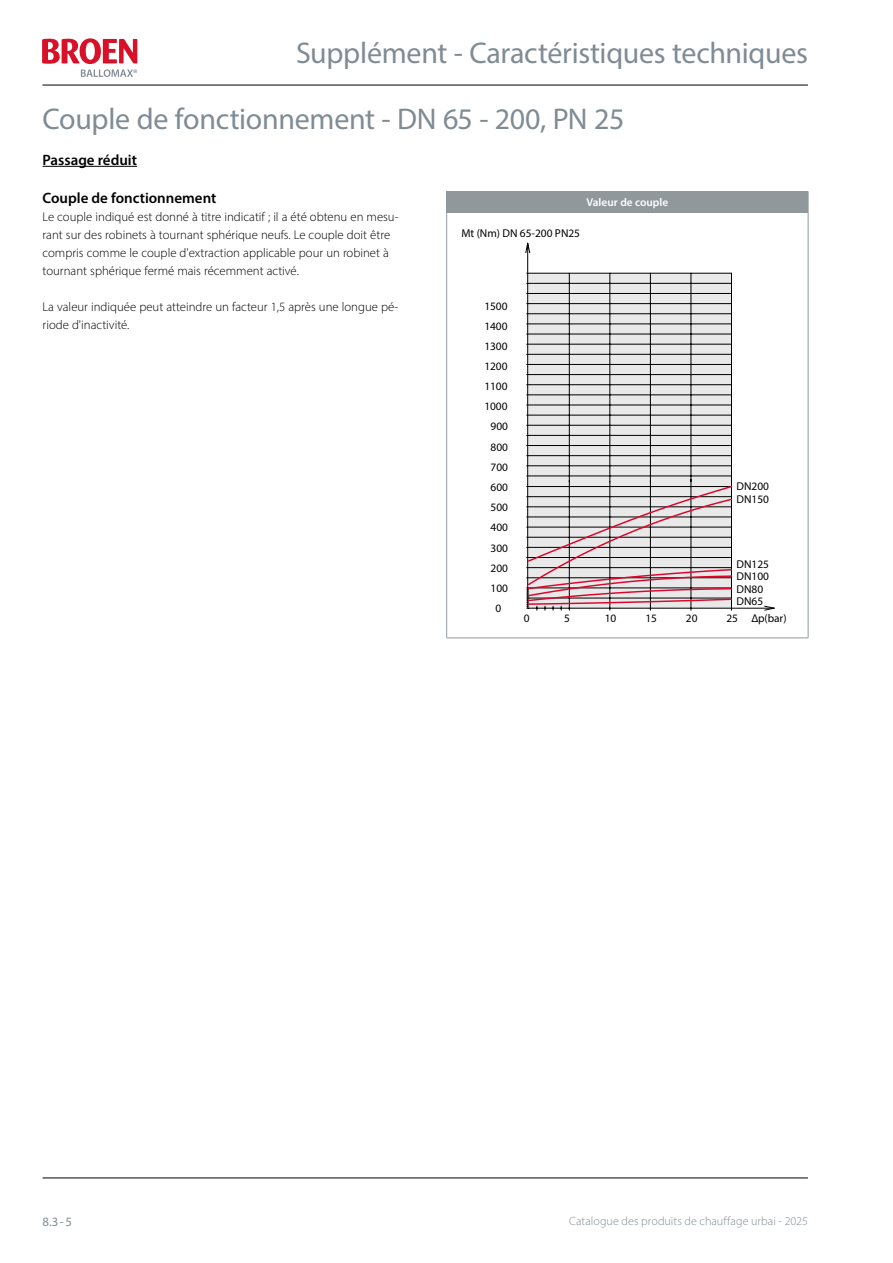
<style>
.page{position:relative;width:893px;height:1263px;background:#fff}
.page>*{position:absolute;margin:0;border:0;box-sizing:border-box;transform-origin:0 0}
.t1{font:30px/65.8px "Myriad Pro";letter-spacing:-.01em;color:#808b94}
.t2{font:600 15px "Myriad Pro";color:#000}
.t3{font:300 12.75px/18px "Myriad Pro";color:#000}
.t4{font:12.75px "Myriad Pro";color:#808b94}
.t5{font:300 12px "Myriad Pro";letter-spacing:.01em;color:#808b94}
.t6{font:11.4px "Myriad Pro";color:#000}
.t7{font:600 11.25px "Myriad Pro";color:#fff}
</style>
<div class="page">
<hr style="left:43px;top:1178px;width:765px;height:1px;background:#000">
<hr style="left:43px;top:85px;width:765px;height:1px;background:#000">
<svg style="left:42px;top:38px;width:95px;height:39px"></svg>
<svg style="left:525px;top:242px;width:250px;height:369px"></svg>
<hr style="left:43px;top:166px;width:94px;height:1px;background:#000">
<div style="left:447px;top:191px;width:361px;height:22px;background:#91989c"></div>
<svg style="left:446px;top:191px;width:1px;height:22px"></svg>
<svg style="left:808px;top:191px;width:1px;height:22px"></svg>
<hr style="left:446px;top:213px;width:1px;height:425px;background:#91989c">
<hr style="left:808px;top:213px;width:1px;height:425px;background:#91989c">
<hr style="left:446px;top:638px;width:362px;height:1px;background:#91989c">
<h1 class="t1" style="left:43px;top:19px;width:767px;text-indent:253px">Supplément - Caractéristiques techniques<br>Couple de fonctionnement - DN 65 - 200, PN 25</h1>
<p class="t2" style="left:43px;top:150px;width:96px">Passage réduit</p>
<p class="t2" style="left:43px;top:188px;width:175px">Couple de fonctionnement</p>
<p class="t3" style="left:43px;top:207px;width:357px">Le couple indiqué est donné à titre indicatif ; il a été obtenu en mesu&shy;rant sur des robinets à tournant sphérique neufs. Le couple doit être compris comme le couple d'extraction applicable pour un robinet à tournant sphérique fermé mais récemment activé.</p>
<p class="t3" style="left:43px;top:297px;width:357px">La valeur indiquée peut atteindre un facteur 1,5 après une longue pé&shy;riode d'inactivité.</p>
<p class="t7" style="left:587px;top:195px;width:83px">Valeur de couple</p>
<p class="t6" style="left:461px;top:226px;width:120px">Mt (Nm) DN 65-200 PN25</p>
<p class="t6" style="left:484px;top:299px;width:25px">1500</p>
<p class="t6" style="left:484px;top:319px;width:25px">1400</p>
<p class="t6" style="left:484px;top:339px;width:25px">1300</p>
<p class="t6" style="left:484px;top:359px;width:25px">1200</p>
<p class="t6" style="left:484px;top:379px;width:25px">1100</p>
<p class="t6" style="left:484px;top:399px;width:25px">1000</p>
<p class="t6" style="left:491px;top:419px;width:19px">900</p>
<p class="t6" style="left:491px;top:440px;width:19px">800</p>
<p class="t4" style="left:43px;top:1213px;width:31px">8.3-5</p>
<p class="t6" style="left:491px;top:460px;width:19px">700</p>
<p class="t6" style="left:491px;top:480px;width:19px">600</p>
<p class="t6" style="left:491px;top:500px;width:19px">500</p>
<p class="t6" style="left:491px;top:520px;width:19px">400</p>
<p class="t6" style="left:491px;top:541px;width:19px">300</p>
<p class="t6" style="left:491px;top:561px;width:19px">200</p>
<p class="t6" style="left:491px;top:581px;width:19px">100</p>
<p class="t6" style="left:495px;top:601px;width:7px">0</p>
<p class="t6" style="left:737px;top:479px;width:34px">DN200</p>
<p class="t6" style="left:737px;top:492px;width:34px">DN150</p>
<p class="t6" style="left:737px;top:557px;width:34px">DN125</p>
<p class="t6" style="left:737px;top:569px;width:34px">DN100</p>
<p class="t6" style="left:737px;top:582px;width:28px">DN80</p>
<p class="t6" style="left:737px;top:594px;width:28px">DN65</p>
<p class="t6" style="left:524px;top:611px;width:7px">0</p>
<p class="t6" style="left:564px;top:611px;width:7px">5</p>
<p class="t6" style="left:605px;top:611px;width:13px">10</p>
<p class="t6" style="left:645px;top:611px;width:13px">15</p>
<p class="t6" style="left:686px;top:611px;width:13px">20</p>
<p class="t6" style="left:726px;top:611px;width:62px">25 ∆p(bar)</p>
<p class="t5" style="left:569px;top:1214px;width:240px">Catalogue des produits de chauffage urbai - 2025</p>
</div>
